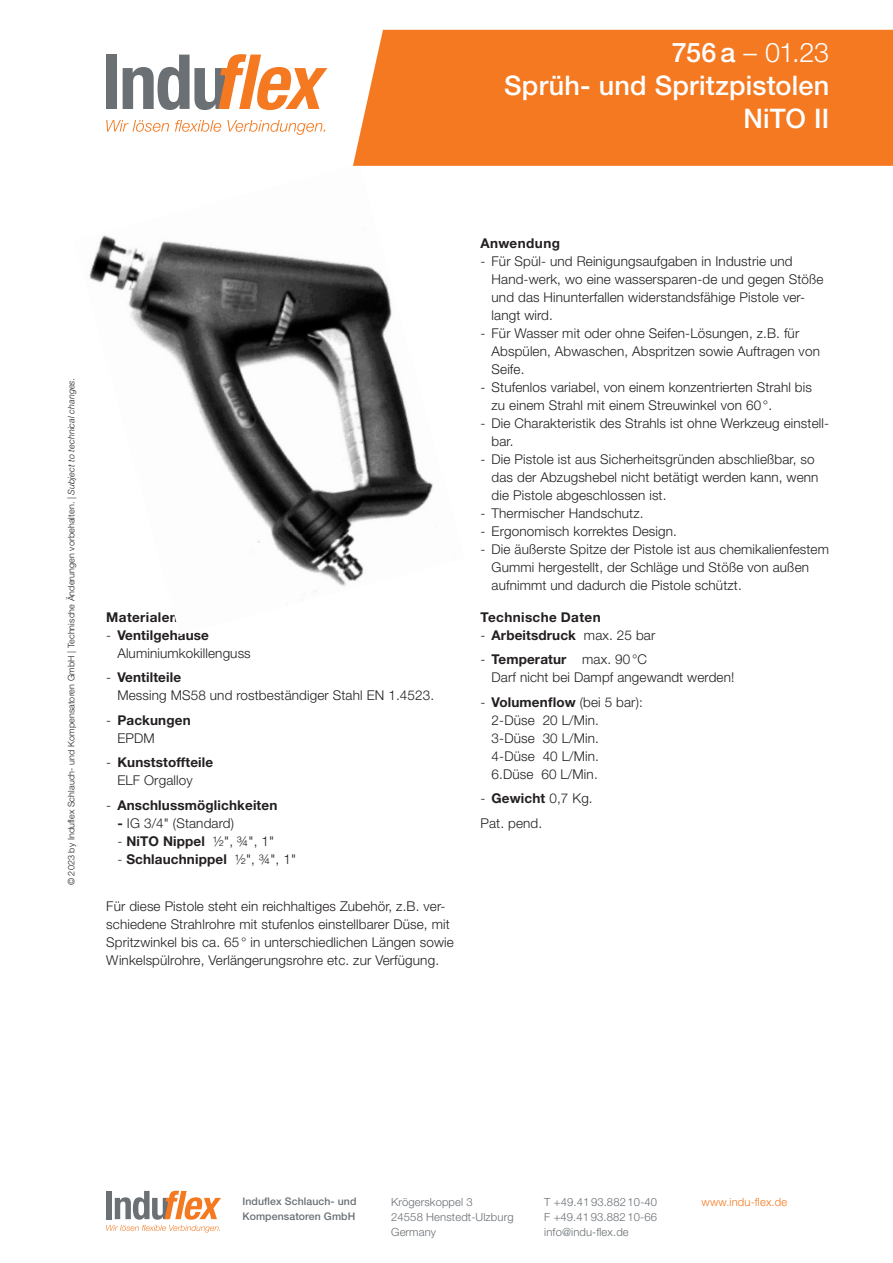
<style>
.page{position:relative;width:893px;height:1263px;background:#fff}
.page>*{position:absolute;margin:0;border:0;box-sizing:border-box;transform-origin:0 0}
.t1{font:500 27px/33px "Helvetica Neue LT Pro";letter-spacing:.005em;color:#fff;text-align:right}
.t2{font:300 13.5px/18px "Helvetica Neue LT Pro";letter-spacing:.01em;color:#231f20}
.t3{font:700 13.5px/18px "Helvetica Neue LT Pro";letter-spacing:.01em;color:#231f20}
.t4{font:700 13.5px "Helvetica Neue LT Pro";letter-spacing:.03em;color:#231f20}
.t5{font:300 11.25px/15px "Helvetica Neue LT Pro";letter-spacing:.01em;color:#696f74;text-align:justify}
.t6{font:300 11.25px "Helvetica Neue LT Pro";letter-spacing:.01em;color:#f47921}
.t7{font:500 10.5px/15px "Helvetica Neue LT Pro";letter-spacing:.01em;color:#696f74}
.t8{font:300 9px "Helvetica Neue LT Pro";letter-spacing:.01em;color:#231f20}
.s1{font-weight:300}
.s2{font-style:italic}
.s3{font-weight:700}
</style>
<div class="page">
<svg style="left:106px;top:1191px;width:115px;height:41px"></svg>
<img style="left:89px;top:235px;width:344px;height:365px">
<svg style="left:106px;top:120px;width:63px;height:12px"></svg>
<svg style="left:175px;top:120px;width:46px;height:12px"></svg>
<svg style="left:227px;top:120px;width:98px;height:15px"></svg>
<div style="left:106px;top:55px;width:11px;height:54px;background:#6a7074"></div>
<svg style="left:123px;top:54px;width:204px;height:56px"></svg>
<div style="left:353px;top:30px;width:540px;height:136px;background:#f47921"></div>
<h1 class="t1" style="left:504px;top:35px;width:327px">756 a <span class="s1">– 01.23<br></span>Sprüh- und Spritzpistolen<br>NiTO II</h1>
<p class="t8" style="left:66px;top:885px;width:509px;rotate:-90deg">© 2023 by Induflex Schlauch- und Kompensatoren GmbH | Technische Änderungen vorbehalten. | <span class="s2">Subject to technical changes.</span></p>
<p class="t4" style="left:106px;top:608px;width:73px">Materialen</p>
<p class="t2" style="left:117px;top:626px;width:135px;text-indent:-11px">- <span class="s3">Ventilgehäuse<br></span>Aluminiumkokillenguss</p>
<p class="t2" style="left:117px;top:668px;width:318px;text-indent:-11px">- <span class="s3">Ventilteile<br></span>Messing MS58 und rostbeständiger Stahl EN 1.4523.</p>
<p class="t3" style="left:117px;top:711px;width:75px;text-indent:-11px"><span class="s1">-</span> Packungen<br><span class="s1">EPDM</span></p>
<p class="t3" style="left:117px;top:753px;width:97px;text-indent:-11px"><span class="s1">-</span> Kunststoffteile<br><span class="s1">ELF Orgalloy</span></p>
<p class="t3" style="left:106px;top:796px;width:173px"><span class="s1">-</span> Anschlussmöglichkeiten</p>
<p class="t2" style="left:117px;top:814px;width:118px"><span class="s3">-</span> IG 3/4" (Standard)</p>
<p class="t3" style="left:117px;top:832px;width:158px"><span class="s1">-</span> NiTO Nippel <span class="s1">½", ¾", 1"</span></p>
<p class="t3" style="left:117px;top:850px;width:180px"><span class="s1">-</span> Schlauchnippel <span class="s1">½", ¾", 1"</span></p>
<p class="t2" style="left:106px;top:897px;width:349px">Für diese Pistole steht ein reichhaltiges Zubehör, z.B. ver&shy;schiedene Strahlrohre mit stufenlos einstellbarer Düse, mit Spritzwinkel bis ca. 65° in unterschiedlichen Längen sowie Winkelspülrohre, Verlängerungsrohre etc. zur Verfügung.</p>
<p class="t4" style="left:480px;top:234px;width:81px">Anwendung</p>
<p class="t2" style="left:492px;top:252px;width:333px;text-indent:-11px">- Für Spül- und Reinigungsaufgaben in Industrie und Hand-werk, wo eine wassersparen-de und gegen Stöße und das Hinunterfallen widerstandsfähige Pistole ver&shy;langt wird.</p>
<p class="t2" style="left:492px;top:324px;width:330px;text-indent:-11px">- Für Wasser mit oder ohne Seifen-Lösungen, z.B. für<br>Abspülen, Abwaschen, Abspritzen sowie Auftragen von<br>Seife.</p>
<p class="t2" style="left:492px;top:378px;width:322px;text-indent:-11px">- Stufenlos variabel, von einem konzentrierten Strahl bis zu einem Strahl mit einem Streuwinkel von 60°.</p>
<p class="t2" style="left:492px;top:414px;width:339px;text-indent:-11px">- Die Charakteristik des Strahls ist ohne Werkzeug einstell&shy;bar.</p>
<p class="t2" style="left:492px;top:450px;width:328px;text-indent:-11px">- Die Pistole ist aus Sicherheitsgründen abschließbar, so das der Abzugshebel nicht betätigt werden kann, wenn die Pistole abgeschlossen ist.</p>
<p class="t2" style="left:480px;top:504px;width:165px">- Thermischer Handschutz.</p>
<p class="t2" style="left:480px;top:522px;width:198px">- Ergonomisch korrektes Design.</p>
<p class="t2" style="left:492px;top:540px;width:339px;text-indent:-11px">- Die äußerste Spitze der Pistole ist aus chemikalienfestem<br>Gummi hergestellt, der Schläge und Stöße von außen aufnimmt und dadurch die Pistole schützt.</p>
<p class="t4" style="left:480px;top:609px;width:122px">Technische Daten</p>
<p class="t3" style="left:480px;top:626px;width:176px"><span class="s1">-</span> Arbeitsdruck <span class="s1">max. 25 bar</span></p>
<p class="t2" style="left:492px;top:650px;width:244px;text-indent:-11px">- <span class="s3">Temperatur</span> max. 90°C<br>Darf nicht bei Dampf angewandt werden!</p>
<p class="t2" style="left:492px;top:693px;width:153px;text-indent:-11px">- <span class="s3">Volumenflow</span> (bei 5 bar):<br>2-Düse 20 L/Min.<br>3-Düse 30 L/Min.<br>4-Düse 40 L/Min.<br>6.Düse 60 L/Min.</p>
<p class="t2" style="left:480px;top:786px;width:114px;line-height:24.5px">- <span class="s3">Gewicht</span> 0,7 Kg.<br>Pat. pend.</p>
<p class="t7" style="left:242px;top:1194px;width:116px">Induflex Schlauch- und<br>Kompensatoren GmbH</p>
<p class="t5" style="left:544px;top:1194px;width:114px">T +49.41 93.882 10-40<br>F +49.41 93.882 10-66 info@indu-flex.de</p>
<p class="t5" style="left:391px;top:1194px;width:83px">Krögerskoppel 3</p>
<p class="t6" style="left:702px;top:1195px;width:87px">www.indu-flex.de</p>
<p class="t5" style="left:391px;top:1209px;width:124px">24558 Henstedt-Ulzburg<br>Germany</p>
</div>
